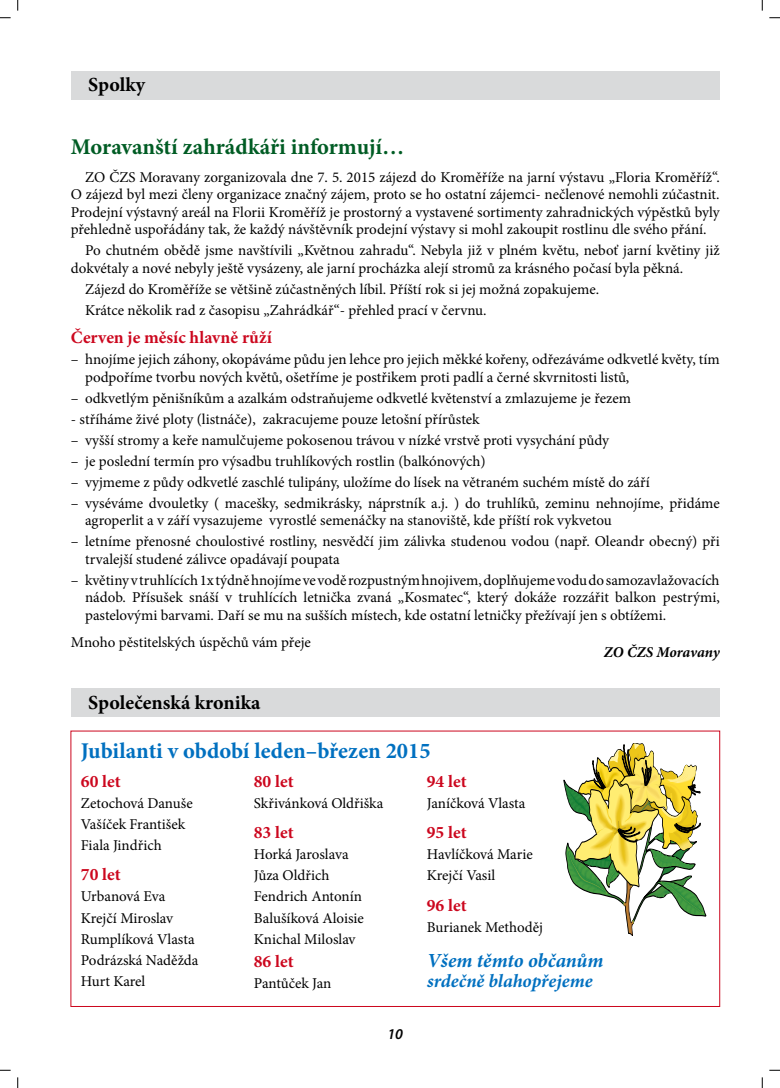
<style>
.page{position:relative;width:780px;height:1088px;background:#fff}
.page>*{position:absolute;margin:0;border:0;box-sizing:border-box;transform-origin:0 0}
.t1{font:700 22.5px "Minion Pro";letter-spacing:-.005em;color:#0070c0}
.t2{font:700 22.5px "Minion Pro";color:#005c24}
.t3{font:700 20px "Minion Pro";color:#000}
.t4{font:italic 700 20px "Minion Pro";letter-spacing:-.005em;color:#0070c0}
.t5{font:italic 700 18.75px "Minion Pro";letter-spacing:-.005em;color:#0070c0}
.t6{font:700 17.5px "Minion Pro";letter-spacing:.005em;color:#cc071e}
.t7{font:15px/21px "Minion Pro";color:#000}
.t8{font:italic 700 15px "Minion Pro";letter-spacing:-.005em;color:#000}
.t9{font:italic 600 15px "Myriad Pro";color:#000}
</style>
<div class="page">
<div style="left:70px;top:730px;width:650px;height:277px;border:1px solid #cc071e"></div>
<div style="left:71px;top:71px;width:648px;height:28px;background:#d9dadb"></div>
<div style="left:71px;top:688px;width:648px;height:29px;background:#d9dadb"></div>
<svg style="left:563px;top:743px;width:143px;height:192px"></svg>
<h2 class="t3" style="left:88px;top:71px;width:58px">Spolky</h2>
<h1 class="t2" style="left:71px;top:130px;width:335px">Moravanští zahrádkáři informují…</h1>
<p class="t7" style="left:71px;top:168px;width:650px;line-height:17.5px;text-align:justify;text-indent:14px">ZO ČZS Moravany zorganizovala dne 7. 5. 2015 zájezd do Kroměříže na jarní výstavu „Floria Kroměříž“.<br>O zájezd byl mezi členy organizace značný zájem, proto se ho ostatní zájemci- nečlenové nemohli zúčastnit.<br>Prodejní výstavný areál na Florii Kroměříž je prostorný a vystavené sortimenty zahradnických výpěstků byly přehledně uspořádány tak, že každý návštěvník prodejní výstavy si mohl zakoupit rostlinu dle svého přání.</p>
<p class="t7" style="left:71px;top:242px;width:650px;line-height:17.5px;text-indent:14px">Po chutném obědě jsme navštívili „Květnou zahradu“. Nebyla již v plném květu, neboť jarní květiny již dokvétaly a nové nebyly ještě vysázeny, ale jarní procházka alejí stromů za krásného počasí byla pěkná.</p>
<p class="t7" style="left:85px;top:279px;width:515px">Zájezd do Kroměříže se většině zúčastněných líbil. Příští rok si jej možná zopakujeme.<br>Krátce několik rad z časopisu „Zahrádkář“- přehled prací v červnu.</p>
<p class="t6" style="left:71px;top:325px;width:202px">Červen je měsíc hlavně růží</p>
<p class="t7" style="left:85px;top:350px;width:636px;line-height:17.5px;text-indent:-14px">– hnojíme jejich záhony, okopáváme půdu jen lehce pro jejich měkké kořeny, odřezáváme odkvetlé květy, tím podpoříme tvorbu nových květů, ošetříme je postřikem proti padlí a černé skvrnitosti listů,</p>
<p class="t7" style="left:71px;top:387px;width:561px">– odkvetlým pěnišníkům a azalkám odstraňujeme odkvetlé květenství a zmlazujeme je řezem</p>
<p class="t7" style="left:71px;top:408px;width:410px">- stříháme živé ploty (listnáče), zakracujeme pouze letošní přírůstek</p>
<p class="t7" style="left:71px;top:429px;width:539px">– vyšší stromy a keře namulčujeme pokosenou trávou v nízké vrstvě proti vysychání půdy</p>
<p class="t7" style="left:71px;top:450px;width:416px">– je poslední termín pro výsadbu truhlíkových rostlin (balkónových)</p>
<p class="t7" style="left:71px;top:471px;width:580px">– vyjmeme z půdy odkvetlé zaschlé tulipány, uložíme do lísek na větraném suchém místě do září</p>
<p class="t7" style="left:85px;top:494px;width:636px;line-height:17.5px;text-indent:-14px">– vyséváme dvouletky ( macešky, sedmikrásky, náprstník a.j. ) do truhlíků, zeminu nehnojíme, přidáme agroperlit a v září vysazujeme vyrostlé semenáčky na stanoviště, kde příští rok vykvetou</p>
<p class="t7" style="left:85px;top:533px;width:636px;line-height:17.5px;text-indent:-14px">– letníme přenosné choulostivé rostliny, nesvědčí jim zálivka studenou vodou (např. Oleandr obecný) při trvalejší studené zálivce opadávají poupata</p>
<p class="t7" style="left:85px;top:571px;width:636px;line-height:17.5px;text-align:justify;text-indent:-14px">– květiny v truhlících 1x týdně hnojíme ve vodě rozpustným hnojivem, doplňujeme vodu do samozavlažovacích nádob. Přísušek snáší v truhlících letnička zvaná „Kosmatec“, který dokáže rozzářit balkon pestrými, pastelovými barvami. Daří se mu na sušších místech, kde ostatní letničky přežívají jen s obtížemi.</p>
<p class="t7" style="left:71px;top:632px;width:241px">Mnoho pěstitelských úspěchů vám přeje</p>
<p class="t8" style="left:604px;top:641px;width:117px">ZO ČZS Moravany</p>
<h2 class="t3" style="left:88px;top:688px;width:174px">Společenská kronika</h2>
<h1 class="t1" style="left:81px;top:735px;width:351px">Jubilanti v období leden–březen 2015</h1>
<p class="t6" style="left:81px;top:769px;width:41px">60 let</p>
<p class="t7" style="left:81px;top:792px;width:113px">Zetochová Danuše<br>Vašíček František<br>Fiala Jindřich</p>
<p class="t6" style="left:81px;top:862px;width:41px">70 let</p>
<p class="t7" style="left:81px;top:886px;width:119px">Urbanová Eva<br>Krejčí Miroslav<br>Rumplíková Vlasta<br>Podrázská Naděžda<br>Hurt Karel</p>
<p class="t6" style="left:254px;top:769px;width:41px">80 let</p>
<p class="t7" style="left:254px;top:792px;width:131px">Skřivánková Oldřiška</p>
<p class="t6" style="left:254px;top:820px;width:41px">83 let</p>
<p class="t7" style="left:254px;top:844px;width:111px">Horká Jaroslava<br>Jůza Oldřich<br>Fendrich Antonín<br>Balušíková Aloisie<br>Knichal Miloslav</p>
<p class="t6" style="left:254px;top:949px;width:41px">86 let</p>
<p class="t7" style="left:254px;top:973px;width:79px">Pantůček Jan</p>
<p class="t9" style="left:387px;top:1024px;width:17px">10</p>
<p class="t6" style="left:427px;top:769px;width:41px">94 let</p>
<p class="t7" style="left:427px;top:792px;width:100px">Janíčková Vlasta</p>
<p class="t6" style="left:427px;top:820px;width:41px">95 let</p>
<p class="t7" style="left:427px;top:844px;width:107px">Havlíčková Marie<br>Krejčí Vasil</p>
<p class="t6" style="left:427px;top:893px;width:41px">96 let</p>
<p class="t7" style="left:427px;top:917px;width:118px">Burianek Methoděj</p>
<h2 class="t4" style="left:427px;top:946px;width:178px">Všem těmto občanům</h2>
<p class="t5" style="left:427px;top:968px;width:167px">srdečně blahopřejeme</p>
</div>
